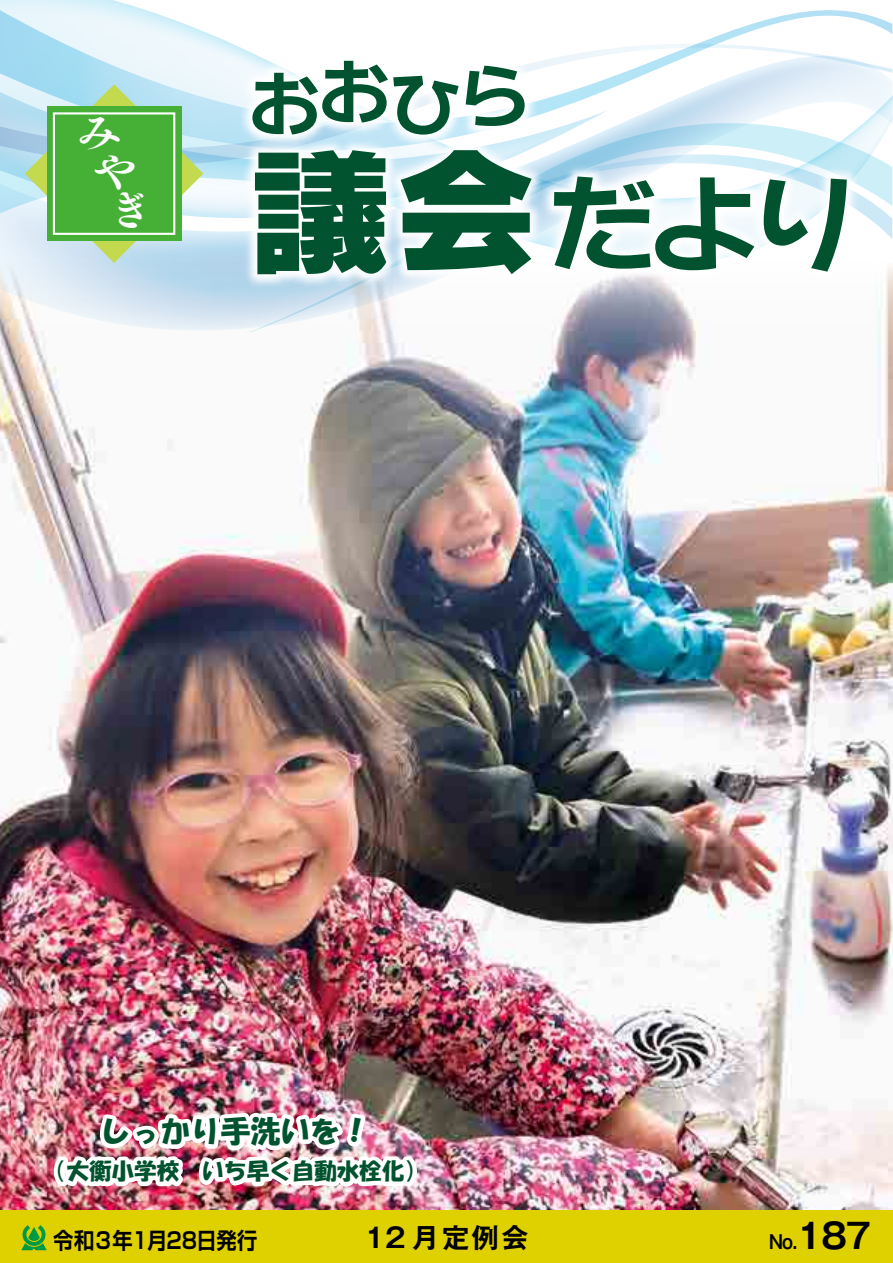
<style>
.page{position:relative;width:893px;height:1263px;background:#fff}
.page>*{position:absolute;margin:0;border:0;box-sizing:border-box;transform-origin:0 0}
.t1{font:106.35px "Rodin Wanpaku Pro B";color:#00532e;scale:1.06 1}
.t2{font:70.05px "Rodin Wanpaku Pro B";color:#00532e;scale:1.06 1}
.t3{font:42px "Tsuku AMD Min Std E";color:#fff;scale:1.08 1}
.t4{font:30px "HGS Soei Kakupoptai";color:#00532e}
.t5{font:700 27px "Gothic MB101 Pr 6 N De";letter-spacing:.1em;color:#000}
.t6{font:22.5px "HGS Soei Kakupoptai";color:#00532e}
.t7{font:700 22.5px "Shin Go Pr 6 N De";letter-spacing:-.035em;color:#000;scale:.9 1}
.t8{font:700 18.75px "Gothic MB101 Pr 6 N De";color:#000;scale:.85 1}
.s1{font-family:"Rodin Wanpaku Pro EB";font-size:137.4px}
.s2{font-size:34.5px}
</style>
<div class="page">
<div style="left:0;top:1210px;width:893px;height:53px;background:#dfd000"></div>
<img style="left:0;top:474px;width:893px;height:736px">
<img style="left:0;top:331px;width:893px;height:143px">
<svg style="left:0;top:263px;width:186px;height:68px"></svg>
<svg style="left:0;top:0;width:186px;height:263px;background:#ceeaf7"></svg>
<svg style="left:25px;top:84px;width:161px;height:179px;background:#c1e0d8"></svg>
<div style="left:47px;top:106px;width:134px;height:135px;background:#45b035"></div>
<div style="left:53px;top:112px;width:122px;height:123px;border:2px solid #fff"></div>
<img style="left:186px;top:10px;width:707px;height:344px">
<img style="left:21px;top:564px;width:401px;height:687px">
<h3 class="t3" style="left:75px;top:94px;width:44px">み</h3>
<h3 class="t3" style="left:91px;top:133px;width:44px">や</h3>
<h3 class="t3" style="left:107px;top:172px;width:44px">ぎ</h3>
<h2 class="t2" style="left:248px;top:52px;width:269px">おおひら</h2>
<h1 class="t1" style="left:248px;top:152px;width:581px"><span class="s1">議会</span>だより</h1>
<h3 class="t4" style="left:100px;top:1116px;width:271px">しっかり手洗いを！</h3>
<p class="t6" style="left:44px;top:1160px;width:384px">（大衡小学校　いち早く自動水栓化）</p>
<p class="t7" style="left:53px;top:1221px;width:228px">令和３年１月28日発行</p>
<p class="t5" style="left:365px;top:1215px;width:165px">12 月定例会</p>
<p class="t8" style="left:769px;top:1227px;width:122px">No.<span class="s2">187</span></p>
</div>
